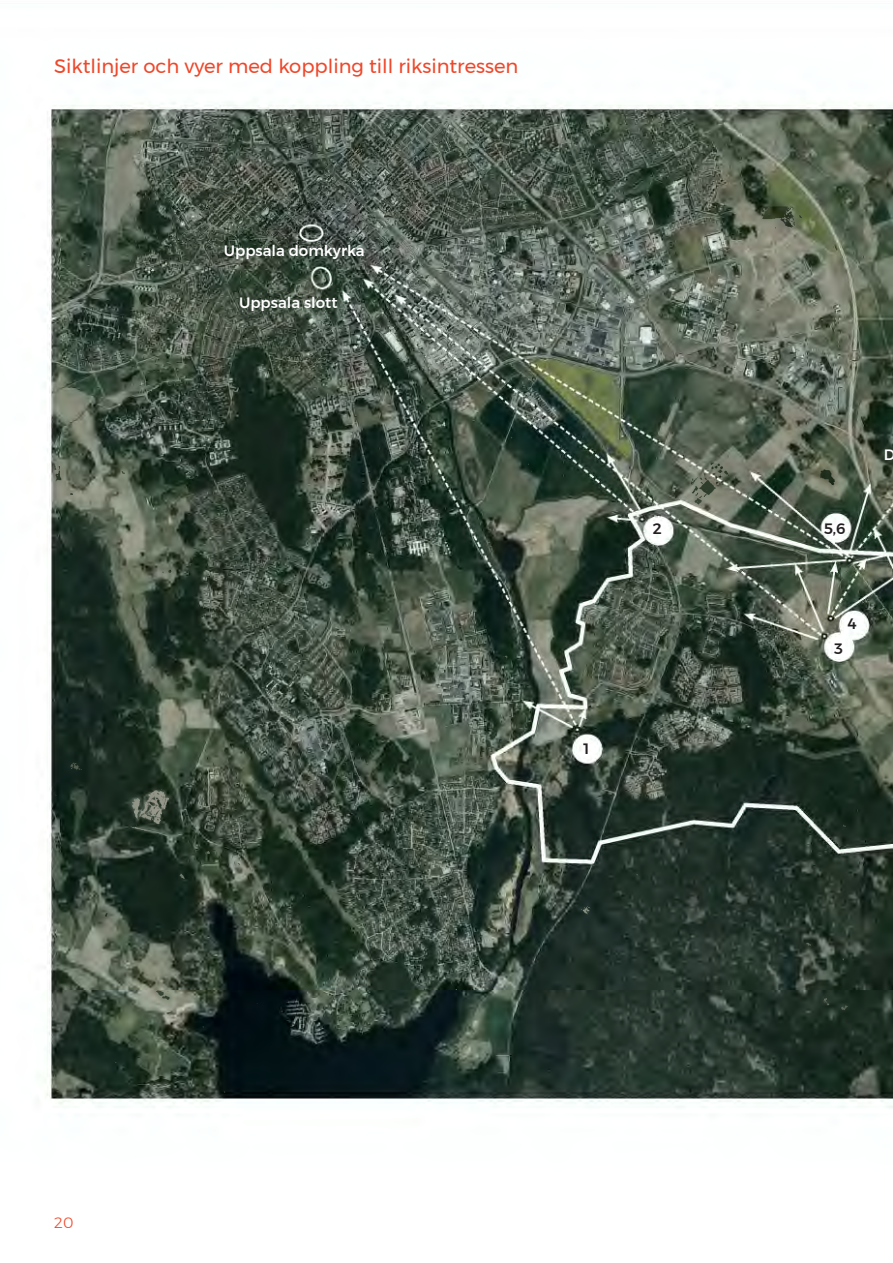
<style>
.page{position:relative;width:893px;height:1263px;background:#fff}
.page>*{position:absolute;margin:0;border:0;box-sizing:border-box;transform-origin:0 0}
.rubrik3{font:19.5px "Montserrat";color:#ef472a}
.t1{font:500 15px "Montserrat";color:#fff}
.t2{font:500 15px "Montserrat";color:#231f20}
.t3{font:300 15px "Montserrat";color:#ef472a}
</style>
<div class="page">
<img style="left:44px;top:102px;width:849px;height:1006px">
<p class="rubrik3" style="left:54px;top:51px;width:466px">Siktlinjer och vyer med koppling till riksintressen</p>
<p class="t1" style="left:224px;top:238px;width:143px">Uppsala domkyrka</p>
<p class="t1" style="left:239px;top:291px;width:100px">Uppsala slott</p>
<p class="t2" style="left:653px;top:517px;width:10px">2</p>
<p class="t2" style="left:583px;top:737px;width:7px">1</p>
<p class="t2" style="left:824px;top:516px;width:24px">5,6</p>
<p class="t1" style="left:884px;top:443px;width:13px">D</p>
<p class="t2" style="left:848px;top:612px;width:10px">4</p>
<p class="t2" style="left:834px;top:637px;width:10px">3</p>
<p class="t3" style="left:54px;top:1211px;width:21px">20</p>
</div>
